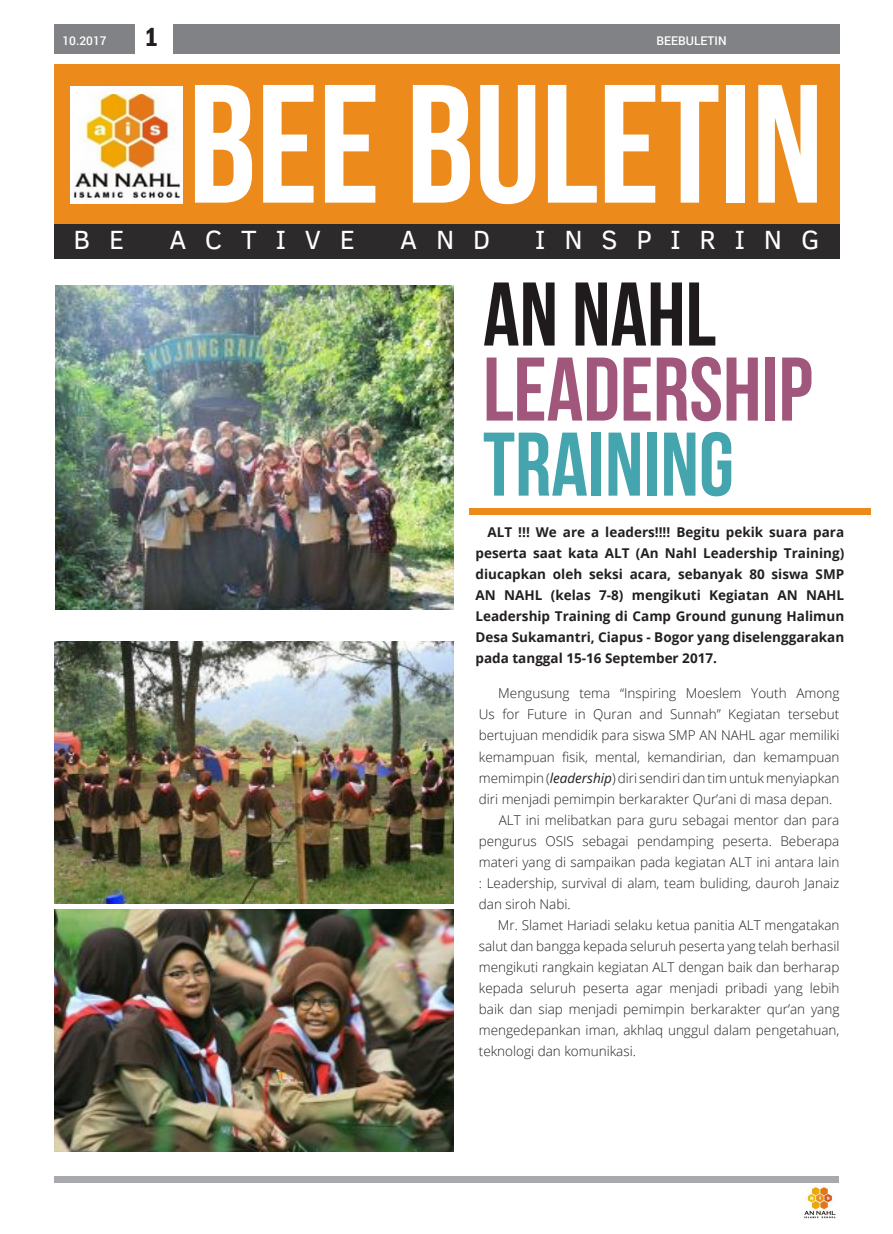
<style>
.page{position:relative;width:893px;height:1234px;background:#fff}
.page>*{position:absolute;margin:0;border:0;box-sizing:border-box;transform-origin:0 0}
.t1{font:700 168px "Bebas Neue";color:#fff}
.t2{font:700 90px/75px "Bebas Neue";color:#a1577b}
.t3{font:700 90px "Bebas Neue";color:#1f1a1c}
.t4{font:27px "Clear Sans";letter-spacing:.7em;color:#fff}
.t5{font:600 condensed 27px "Franklin Gothic";color:#231f20}
.t6{font:300 13.5px/21px "Open Sans";color:#231f20;text-align:justify}
.t7{font:700 13.5px/21px "Open Sans";color:#231f20;text-align:justify}
.t8{font:500 12px "Roboto";color:#fff}
.s1{color:#44a5ae}
.s2{font-weight:400;font-style:italic}
</style>
<div class="page">
<img style="left:804px;top:1187px;width:32px;height:32px">
<div style="left:54px;top:24px;width:785px;height:30px;background:#808285"></div>
<div style="left:135px;top:20px;width:38px;height:34px;background:#fff"></div>
<div style="left:54px;top:64px;width:785px;height:160px;background:#ed8a1c"></div>
<div style="left:54px;top:224px;width:785px;height:34px;background:#2d2a2c"></div>
<div style="left:54px;top:1176px;width:785px;height:6px;background:#a8a9ad"></div>
<img style="left:70px;top:87px;width:112px;height:116px">
<img style="left:56px;top:285px;width:398px;height:324px">
<img style="left:54px;top:641px;width:400px;height:262px">
<img style="left:54px;top:909px;width:400px;height:242px">
<div style="left:470px;top:508px;width:401px;height:6px;background:#ed8a1c"></div>
<p class="t8" style="left:63px;top:33px;width:46px">10.2017</p>
<p class="t5" style="left:144px;top:19px;width:15px">1</p>
<p class="t8" style="left:657px;top:33px;width:71px">BEEBULETIN</p>
<p class="t1" style="left:188px;top:52px;width:637px">BEE BULETIN</p>
<p class="t4" style="left:74px;top:222px;width:52px">B E</p>
<p class="t4" style="left:170px;top:222px;width:187px">ACTIVE</p>
<p class="t4" style="left:400px;top:222px;width:92px">AND</p>
<p class="t4" style="left:535px;top:222px;width:286px">INSPIRING</p>
<p class="t3" style="left:483px;top:265px;width:235px">AN NAHL</p>
<p class="t2" style="left:483px;top:351px;width:331px">LEADERSHIP<br><span class="s1">TRAINING</span></p>
<p class="t7" style="left:476px;top:521px;width:370px;text-indent:12px">ALT !!! We are a leaders!!!! Begitu pekik suara para peserta saat kata ALT (An Nahl Leadership Training) diucapkan oleh seksi acara, sebanyak 80 siswa SMP AN NAHL (kelas 7-8) mengikuti Kegiatan AN NAHL Leadership Training di Camp Ground gunung Halimun Desa Sukamantri, Ciapus - Bogor yang diselenggarakan pada tanggal 15-16 September 2017.</p>
<p class="t6" style="left:479px;top:682px;width:362px;text-indent:19px">Mengusung tema “Inspiring Moeslem Youth Among Us for Future in Quran and Sunnah” Kegiatan tersebut bertujuan mendidik para siswa SMP AN NAHL agar memiliki kemampuan fisik, mental, kemandirian, dan kemampuan memimpin (<span class="s2">leadership</span>) diri sendiri dan tim untuk menyiapkan diri menjadi pemimpin berkarakter Qur’ani di masa depan.</p>
<p class="t6" style="left:479px;top:808px;width:362px;text-indent:20px">ALT ini melibatkan para guru sebagai mentor dan para pengurus OSIS sebagai pendamping peserta. Beberapa materi yang di sampaikan pada kegiatan ALT ini antara lain : Leadership, survival di alam, team buliding, dauroh Janaiz dan siroh Nabi.</p>
<p class="t6" style="left:479px;top:913px;width:362px;text-indent:19px">Mr. Slamet Hariadi selaku ketua panitia ALT mengatakan salut dan bangga kepada seluruh peserta yang telah berhasil mengikuti rangkain kegiatan ALT dengan baik dan berharap kepada seluruh peserta agar menjadi pribadi yang lebih baik dan siap menjadi pemimpin berkarakter qur’an yang mengedepankan iman, akhlaq unggul dalam pengetahuan, teknologi dan komunikasi.</p>
</div>
